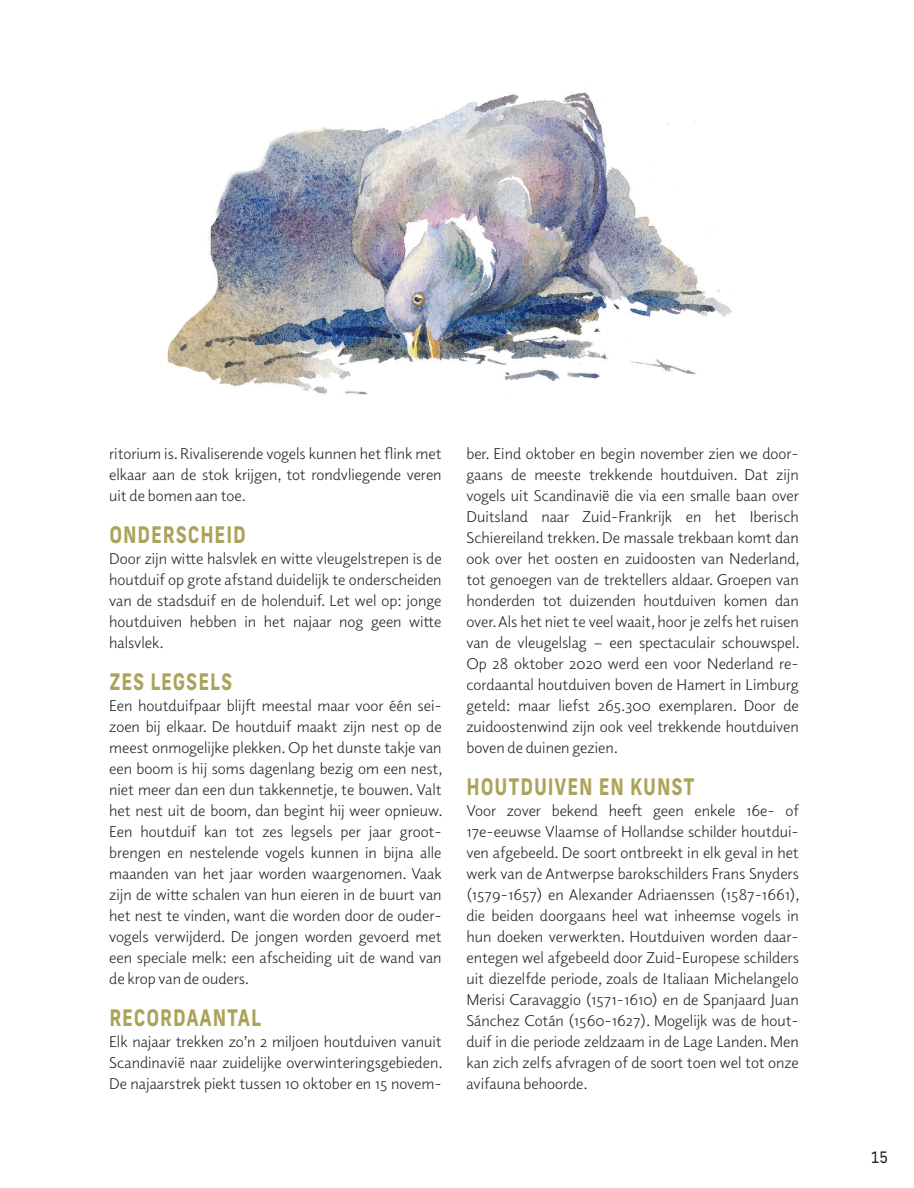
<style>
.page{position:relative;width:914px;height:1188px;background:#fff}
.page>*{position:absolute;margin:0;border:0;box-sizing:border-box;transform-origin:0 0}
.t1{font:700 22.75px "Frank New";letter-spacing:.05em;color:#aba359;scale:.8 1}
.t2{font:15.75px/21px "Elido";color:#231f20;text-align:justify}
.t3{font:15.75px "Frank New";color:#231f20;scale:.9 1}
</style>
<div class="page">
<img style="left:167px;top:92px;width:565px;height:303px">
<p class="t2" style="left:109px;top:442px;width:334px">ritorium is. Rivaliserende vogels kunnen het flink met elkaar aan de stok krijgen, tot rondvliegende veren uit de bomen aan toe.</p>
<h1 class="t1" style="left:109px;top:520px;width:172px">ONDERSCHEID</h1>
<p class="t2" style="left:109px;top:547px;width:334px">Door zijn witte halsvlek en witte vleugelstrepen is de houtduif op grote afstand duidelijk te onderscheiden van de stadsduif en de holenduif. Let wel op: jonge houtduiven hebben in het najaar nog geen witte halsvlek.</p>
<h1 class="t1" style="left:109px;top:667px;width:155px">ZES LEGSELS</h1>
<p class="t2" style="left:109px;top:694px;width:335px">Een houtduifpaar blijft meestal maar voor één sei&shy;zoen bij elkaar. De houtduif maakt zijn nest op de meest onmogelijke plekken. Op het dunste takje van een boom is hij soms dagenlang bezig om een nest, niet meer dan een dun takkennetje, te bouwen. Valt het nest uit de boom, dan begint hij weer opnieuw.<br>Een houtduif kan tot zes legsels per jaar groot&shy;brengen en nestelende vogels kunnen in bijna alle maanden van het jaar worden waargenomen. Vaak zijn de witte schalen van hun eieren in de buurt van het nest te vinden, want die worden door de ouder&shy;vogels verwijderd. De jongen worden gevoerd met een speciale melk: een afscheiding uit de wand van de krop van de ouders.</p>
<h1 class="t1" style="left:109px;top:1003px;width:191px">RECORDAANTAL</h1>
<p class="t2" style="left:109px;top:1030px;width:335px">Elk najaar trekken zo’n 2 miljoen houtduiven vanuit Scandinavië naar zuidelijke overwinteringsgebieden.<br>De najaarstrek piekt tussen 10 oktober en 15 novem-</p>
<p class="t2" style="left:466px;top:442px;width:335px">ber. Eind oktober en begin november zien we door&shy;gaans de meeste trekkende houtduiven. Dat zijn vogels uit Scandinavië die via een smalle baan over Duitsland naar Zuid-Frankrijk en het Iberisch Schiereiland trekken. De massale trekbaan komt dan ook over het oosten en zuidoosten van Nederland, tot genoegen van de trektellers aldaar. Groepen van honderden tot duizenden houtduiven komen dan over. Als het niet te veel waait, hoor je zelfs het ruisen van de vleugelslag − een spectaculair schouwspel.<br>Op 28 oktober 2020 werd een voor Nederland re&shy;cordaantal houtduiven boven de Hamert in Limburg geteld: maar liefst 265.300 exemplaren. Door de zuidoostenwind zijn ook veel trekkende houtduiven boven de duinen gezien.</p>
<h1 class="t1" style="left:467px;top:772px;width:286px">HOUTDUIVEN EN KUNST</h1>
<p class="t2" style="left:466px;top:799px;width:335px">Voor zover bekend heeft geen enkele 16e- of 17e-eeuwse Vlaamse of Hollandse schilder houtdui&shy;ven afgebeeld. De soort ontbreekt in elk geval in het werk van de Antwerpse barokschilders Frans Snyders (1579-1657) en Alexander Adriaenssen (1587-1661), die beiden doorgaans heel wat inheemse vogels in hun doeken verwerkten. Houtduiven worden daar&shy;entegen wel afgebeeld door Zuid-Europese schilders uit diezelfde periode, zoals de Italiaan Michelangelo Merisi Caravaggio (1571-1610) en de Spanjaard Juan Sánchez Cotán (1560-1627). Mogelijk was de hout&shy;duif in die periode zeldzaam in de Lage Landen. Men kan zich zelfs afvragen of de soort toen wel tot onze avifauna behoorde.</p>
<p class="t3" style="left:871px;top:1147px;width:21px">15</p>
</div>
